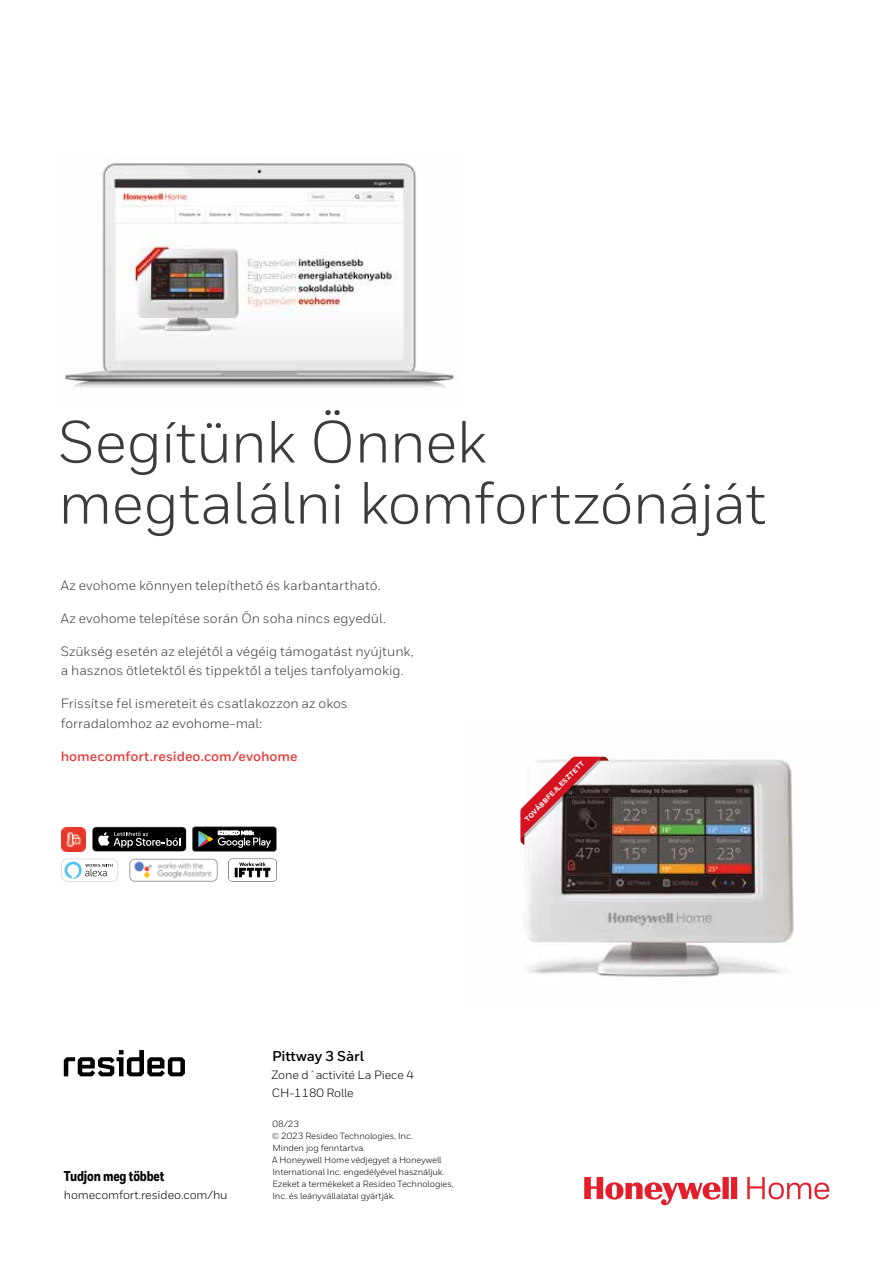
<style>
.page{position:relative;width:893px;height:1263px;background:#fff}
.page>*{position:absolute;margin:0;border:0;box-sizing:border-box;transform-origin:0 0}
.t1{font:59.4px/61.1px "Honeywell Sans";letter-spacing:-.02em;color:#3c3c3b}
.t2{font:800 14.25px "Honeywell Cond";letter-spacing:-.01em;color:#000}
.t3{font:700 14.25px "Honeywell Sans Cyr";letter-spacing:-.01em;color:#000}
.t4{font:13.5px/19.5px "Honeywell Sans";color:#3c3c3b}
.t5{font:700 13.5px "Honeywell Sans";color:#e63d3b}
.t6{font:12px/18px "Honeywell Sans";letter-spacing:-.01em;color:#000}
.t7{font:9px/12px "Honeywell Sans";letter-spacing:-.01em;color:#000}
.t8{font:800 6.9px "Honeywell Sans";color:#fff}
</style>
<div class="page">
<img style="left:64px;top:158px;width:391px;height:230px">
<img style="left:527px;top:759px;width:267px;height:222px">
<svg style="left:520px;top:756px;width:89px;height:89px"></svg>
<img style="left:61px;top:827px;width:25px;height:25px">
<img style="left:130px;top:859px;width:87px;height:22px">
<div style="left:130px;top:859px;width:87px;height:22px;border:1px solid #9d9d9c;border-radius:5px"></div>
<svg style="left:62px;top:859px;width:55px;height:22px"></svg>
<svg style="left:192px;top:826px;width:85px;height:26px;background:#3c3d3c"></svg>
<svg style="left:92px;top:827px;width:94px;height:25px;background:#2f2f2f"></svg>
<svg style="left:228px;top:859px;width:49px;height:22px"></svg>
<svg style="left:64px;top:1050px;width:121px;height:26px"></svg>
<svg style="left:584px;top:1177px;width:245px;height:28px"></svg>
<h1 class="t1" style="left:58px;top:412px;width:710px">Segítünk Önnek megtalálni komfortzónáját</h1>
<p class="t4" style="left:61px;top:575px;width:322px">Az evohome könnyen telepíthető és karbantartható.</p>
<p class="t4" style="left:61px;top:608px;width:327px">Az evohome telepítése során Ön soha nincs egyedül.</p>
<p class="t4" style="left:61px;top:641px;width:355px">Szükség esetén az elejétől a végéig támogatást nyújtunk, a hasznos ötletektől és tippektől a teljes tanfolyamokig.</p>
<p class="t4" style="left:61px;top:694px;width:289px">Frissítse fel ismereteit és csatlakozzon az okos forradalomhoz az evohome-mal:</p>
<p class="t5" style="left:61px;top:748px;width:239px">homecomfort.resideo.com/evohome</p>
<p class="t8" style="left:523px;top:817px;width:83px;rotate:-46deg">TOVÁBBFEJLESZTETT</p>
<p class="t2" style="left:64px;top:1167px;width:102px">Tudjon meg többet</p>
<p class="t6" style="left:64px;top:1186px;width:165px">homecomfort.resideo.com/hu</p>
<p class="t3" style="left:272px;top:1047px;width:93px">Pittway 3 Sàrl</p>
<p class="t6" style="left:272px;top:1066px;width:144px">Zone d´activité La Piece 4<br>CH-1180 Rolle</p>
<p class="t7" style="left:272px;top:1118px;width:183px">08/23<br>© 2023 Resideo Technologies, Inc.<br>Minden jog fenntartva.<br>A Honeywell Home védjegyet a Honeywell<br>International Inc. engedélyével használjuk.<br>Ezeket a termékeket a Resideo Technologies,<br>Inc. és leányvállalatai gyártják.</p>
</div>
